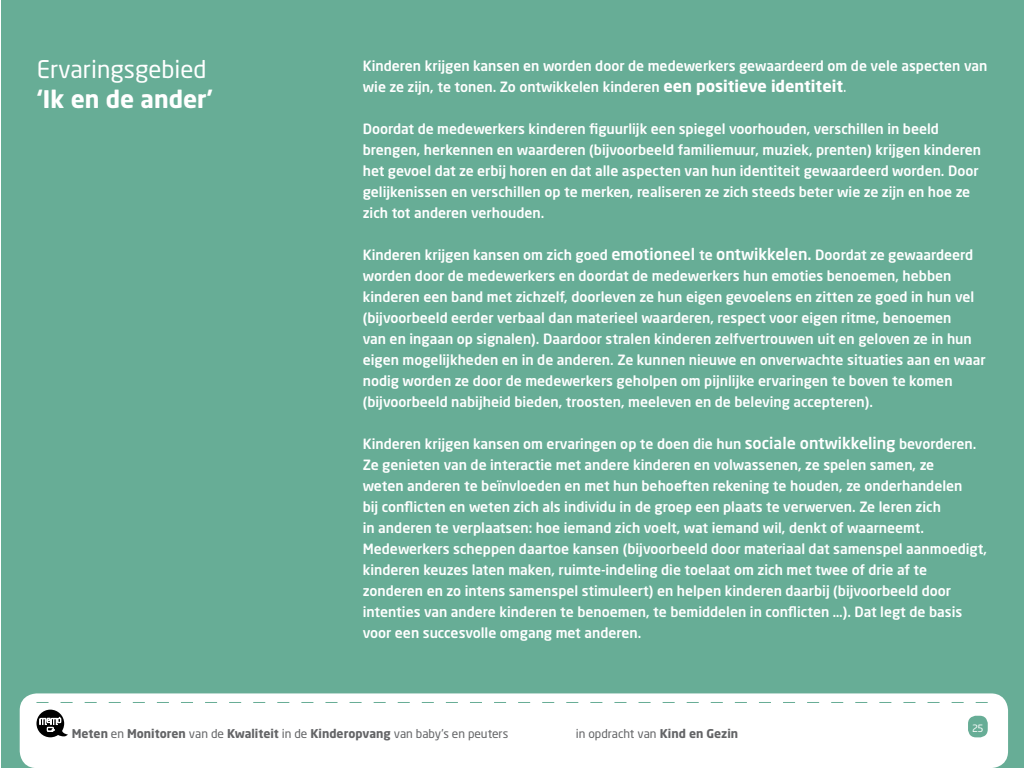
<style>
.page{position:relative;width:1024px;height:768px;background:#fff}
.page>*{position:absolute;margin:0;border:0;box-sizing:border-box;transform-origin:0 0}
.t1{font:24px "Neo Sans Pro";color:#fff}
.t2{font:700 24px "Neo Sans Pro";color:#fff}
.t3{font:500 14px/21px "Neo Sans Pro";color:#fff}
.t4{font:700 12px "Neo Sans Pro";color:#636466}
.t5{font:12px "Neo Sans Pro";letter-spacing:-.005em;color:#636466}
.t6{font:10px "Neo Sans Pro";color:#fff}
.s1{font-weight:700;font-size:16px}
.s2{font-weight:400;font-size:16px}
.s3{font-size:16px}
.s4{font-weight:400}
.s5{font-weight:700}
</style>
<div class="page">
<div style="left:1px;top:0;width:1023px;height:768px;background:#67ad96"></div>
<div style="left:20px;top:693px;width:988px;height:75px;background:#fff;border-radius:17px"></div>
<div style="left:968px;top:716px;width:20px;height:21px;background:#67ad96;border-radius:8px"></div>
<div style="left:36px;top:710px;width:28px;height:27px;background:#000;border-radius:50%"></div>
<svg style="left:39px;top:717px;width:29px;height:19px"></svg>
<svg style="left:36px;top:702px;width:952px;height:1px"></svg>
<h1 class="t1" style="left:37px;top:55px;width:171px">Ervaringsgebied</h1>
<h1 class="t2" style="left:37px;top:84px;width:177px">‘Ik en de ander’</h1>
<p class="t3" style="left:363px;top:55px;width:626px">Kinderen krijgen kansen en worden door de medewerkers gewaardeerd om de vele aspecten van wie ze zijn, te tonen. Zo ontwikkelen kinderen <span class="s1">een positieve identiteit</span><span class="s2">.</span></p>
<p class="t3" style="left:363px;top:118px;width:620px">Doordat de medewerkers kinderen figuurlijk een spiegel voorhouden, verschillen in beeld brengen, herkennen en waarderen (bijvoorbeeld familiemuur, muziek, prenten) krijgen kinderen het gevoel dat ze erbij horen en dat alle aspecten van hun identiteit gewaardeerd worden. Door gelijkenissen en verschillen op te merken, realiseren ze zich steeds beter wie ze zijn en hoe ze zich tot anderen verhouden.</p>
<p class="t3" style="left:363px;top:244px;width:624px">Kinderen krijgen kansen om zich goed <span class="s3">emotioneel</span> te <span class="s3">ontwikkelen.</span> Doordat ze gewaardeerd worden door de medewerkers en doordat de medewerkers hun emoties benoemen, hebben kinderen een band met zichzelf, doorleven ze hun eigen gevoelens en zitten ze goed in hun vel (bijvoorbeeld eerder verbaal dan materieel waarderen, respect voor eigen ritme, benoemen<br>van en ingaan op signalen). Daardoor stralen kinderen zelfvertrouwen uit en geloven ze in hun eigen mogelijkheden en in de anderen. Ze kunnen nieuwe en onverwachte situaties aan en waar nodig worden ze door de medewerkers geholpen om pijnlijke ervaringen te boven te komen (bijvoorbeeld nabijheid bieden, troosten, meeleven en de beleving accepteren).</p>
<p class="t3" style="left:363px;top:433px;width:626px">Kinderen krijgen kansen om ervaringen op te doen die hun <span class="s3">sociale ontwikkeling</span> bevorderen.<br>Ze genieten van de interactie met andere kinderen en volwassenen, ze spelen samen, ze<br>weten anderen te beïnvloeden en met hun behoeften rekening te houden, ze onderhandelen<br>bij conflicten en weten zich als individu in de groep een plaats te verwerven. Ze leren zich<br>in anderen te verplaatsen: hoe iemand zich voelt, wat iemand wil, denkt of waarneemt.<br>Medewerkers scheppen daartoe kansen (bijvoorbeeld door materiaal dat samenspel aanmoedigt, kinderen keuzes laten maken, ruimte-indeling die toelaat om zich met twee of drie af te zonderen en zo intens samenspel stimuleert) en helpen kinderen daarbij (bijvoorbeeld door intenties van andere kinderen te benoemen, te bemiddelen in conflicten …). Dat legt de basis voor een succesvolle omgang met anderen.</p>
<p class="t4" style="left:72px;top:726px;width:438px">Meten <span class="s4">en</span> Monitoren <span class="s4">van de</span> Kwaliteit <span class="s4">in de</span> Kinderopvang <span class="s4">van baby’s en peuters</span></p>
<p class="t5" style="left:576px;top:726px;width:164px">in opdracht van <span class="s5">Kind en Gezin</span></p>
<p class="t6" style="left:972px;top:722px;width:13px">25</p>
</div>
